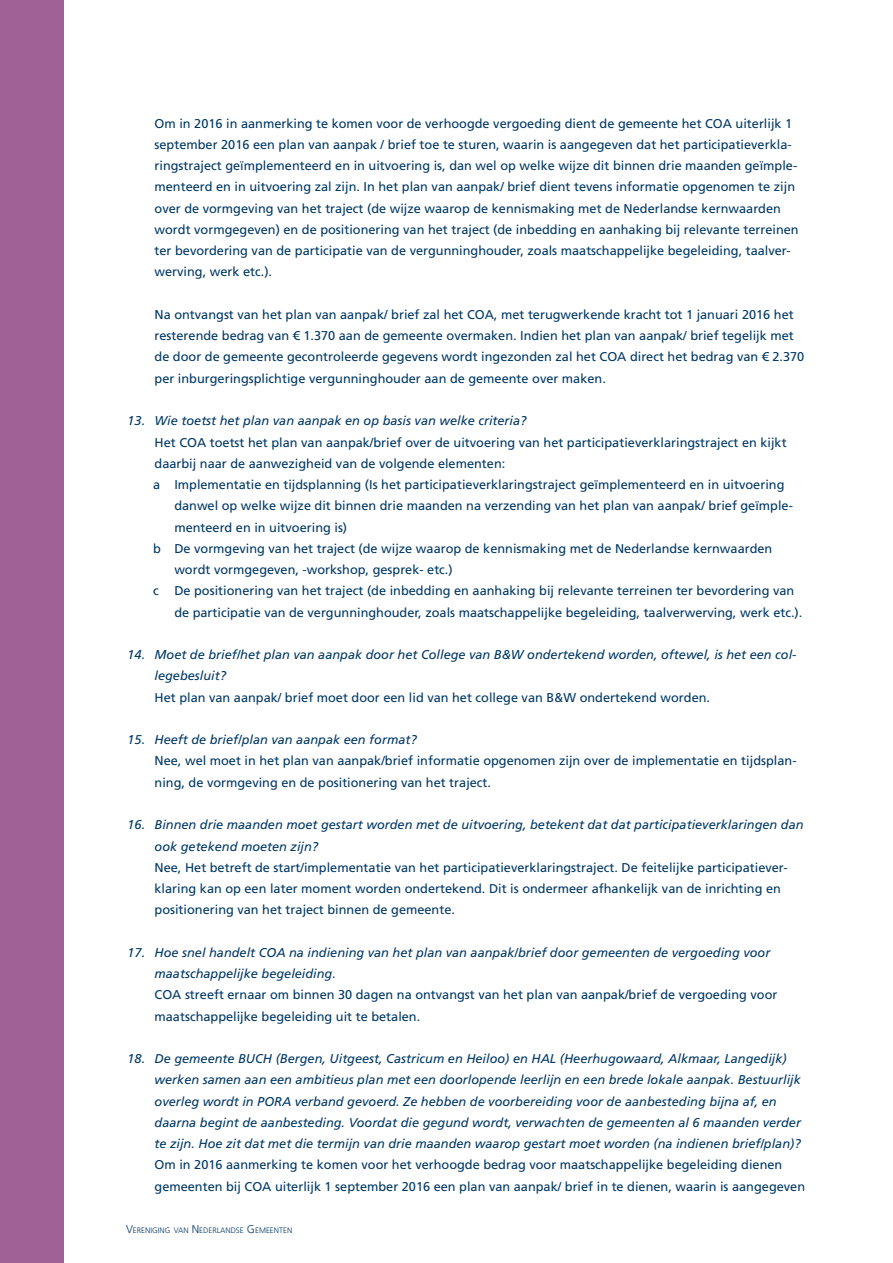
<style>
.page{position:relative;width:893px;height:1263px;background:#fff}
.page>*{position:absolute;margin:0;border:0;box-sizing:border-box;transform-origin:0 0}
._005_Broodtekst___ta{font:12.75px/21.3px "Frutiger LT Std";color:#003865}
.t1{font:italic 12.75px/21.3px "Frutiger LT Std";color:#003865}
.t2{font:300 7.8px "Frutiger LT Std";color:#003865}
.s1{font-size:11.25px}
</style>
<div class="page">
<div style="left:0;top:0;width:64px;height:1263px;background:#a06197"></div>
<p class="_005_Broodtekst___ta" style="left:155px;top:113px;width:646px">Om in 2016 in aanmerking te komen voor de verhoogde vergoeding dient de gemeente het COA uiterlijk 1 september 2016 een plan van aanpak / brief toe te sturen, waarin is aangegeven dat het participatieverkla&shy;ringstraject geïmplementeerd en in uitvoering is, dan wel op welke wijze dit binnen drie maanden geïmple&shy;menteerd en in uitvoering zal zijn. In het plan van aanpak/ brief dient tevens informatie opgenomen te zijn over de vormgeving van het traject (de wijze waarop de kennismaking met de Nederlandse kernwaarden wordt vormgegeven) en de positionering van het traject (de inbedding en aanhaking bij relevante terreinen ter bevordering van de participatie van de vergunninghouder, zoals maatschappelijke begeleiding, taalver&shy;werving, werk etc.).</p>
<p class="_005_Broodtekst___ta" style="left:155px;top:304px;width:651px">Na ontvangst van het plan van aanpak/ brief zal het COA, met terugwerkende kracht tot 1 januari 2016 het resterende bedrag van € 1.370 aan de gemeente overmaken. Indien het plan van aanpak/ brief tegelijk met de door de gemeente gecontroleerde gegevens wordt ingezonden zal het COA direct het bedrag van € 2.370 per inburgeringsplichtige vergunninghouder aan de gemeente over maken.</p>
<p class="t1" style="left:128px;top:410px;width:401px">13. Wie toetst het plan van aanpak en op basis van welke criteria?</p>
<p class="_005_Broodtekst___ta" style="left:155px;top:431px;width:634px">Het COA toetst het plan van aanpak/brief over de uitvoering van het participatieverklaringstraject en kijkt daarbij naar de aanwezigheid van de volgende elementen:</p>
<p class="_005_Broodtekst___ta" style="left:174px;top:474px;width:620px;text-indent:-21px">a Implementatie en tijdsplanning (Is het participatieverklaringstraject geïmplementeerd en in uitvoering danwel op welke wijze dit binnen drie maanden na verzending van het plan van aanpak/ brief geïmple&shy;menteerd en in uitvoering is)</p>
<p class="_005_Broodtekst___ta" style="left:174px;top:538px;width:599px;text-indent:-21px">b De vormgeving van het traject (de wijze waarop de kennismaking met de Nederlandse kernwaarden wordt vormgegeven, -workshop, gesprek- etc.)</p>
<p class="_005_Broodtekst___ta" style="left:174px;top:580px;width:629px;text-indent:-21px">c De positionering van het traject (de inbedding en aanhaking bij relevante terreinen ter bevordering van de participatie van de vergunninghouder, zoals maatschappelijke begeleiding, taalverwerving, werk etc.).</p>
<p class="t1" style="left:155px;top:644px;width:643px;text-indent:-27px">14. Moet de brief/het plan van aanpak door het College van B&amp;W ondertekend worden, oftewel, is het een col&shy;legebesluit?</p>
<p class="_005_Broodtekst___ta" style="left:155px;top:687px;width:557px">Het plan van aanpak/ brief moet door een lid van het college van B&amp;W ondertekend worden.</p>
<p class="t1" style="left:128px;top:729px;width:291px">15. Heeft de brief/plan van aanpak een format?</p>
<p class="_005_Broodtekst___ta" style="left:155px;top:750px;width:643px">Nee, wel moet in het plan van aanpak/brief informatie opgenomen zijn over de implementatie en tijdsplan&shy;ning, de vormgeving en de positionering van het traject.</p>
<p class="t1" style="left:155px;top:814px;width:651px;text-indent:-27px">16. Binnen drie maanden moet gestart worden met de uitvoering, betekent dat dat participatieverklaringen dan ook getekend moeten zijn?</p>
<p class="_005_Broodtekst___ta" style="left:155px;top:857px;width:635px">Nee, Het betreft de start/implementatie van het participatieverklaringstraject. De feitelijke participatiever&shy;klaring kan op een later moment worden ondertekend. Dit is ondermeer afhankelijk van de inrichting en positionering van het traject binnen de gemeente.</p>
<p class="t1" style="left:155px;top:942px;width:617px;text-indent:-27px">17. Hoe snel handelt COA na indiening van het plan van aanpak/brief door gemeenten de vergoeding voor maatschappelijke begeleiding.</p>
<p class="_005_Broodtekst___ta" style="left:155px;top:984px;width:624px">COA streeft ernaar om binnen 30 dagen na ontvangst van het plan van aanpak/brief de vergoeding voor maatschappelijke begeleiding uit te betalen.</p>
<p class="t1" style="left:155px;top:1048px;width:648px;text-indent:-27px">18. De gemeente BUCH (Bergen, Uitgeest, Castricum en Heiloo) en HAL (Heerhugowaard, Alkmaar, Langedijk) werken samen aan een ambitieus plan met een doorlopende leerlijn en een brede lokale aanpak. Bestuurlijk overleg wordt in PORA verband gevoerd. Ze hebben de voorbereiding voor de aanbesteding bijna af, en daarna begint de aanbesteding. Voordat die gegund wordt, verwachten de gemeenten al 6 maanden verder te zijn. Hoe zit dat met die termijn van drie maanden waarop gestart moet worden (na indienen brief/plan)?</p>
<p class="_005_Broodtekst___ta" style="left:155px;top:1154px;width:652px">Om in 2016 aanmerking te komen voor het verhoogde bedrag voor maatschappelijke begeleiding dienen gemeenten bij COA uiterlijk 1 september 2016 een plan van aanpak/ brief in te dienen, waarin is aangegeven</p>
<p class="t2" style="left:126px;top:1226px;width:168px"><span class="s1">V</span>ERENIGING VAN <span class="s1">N</span> EDERLANDSE <span class="s1">G</span> EMEENTEN</p>
</div>
